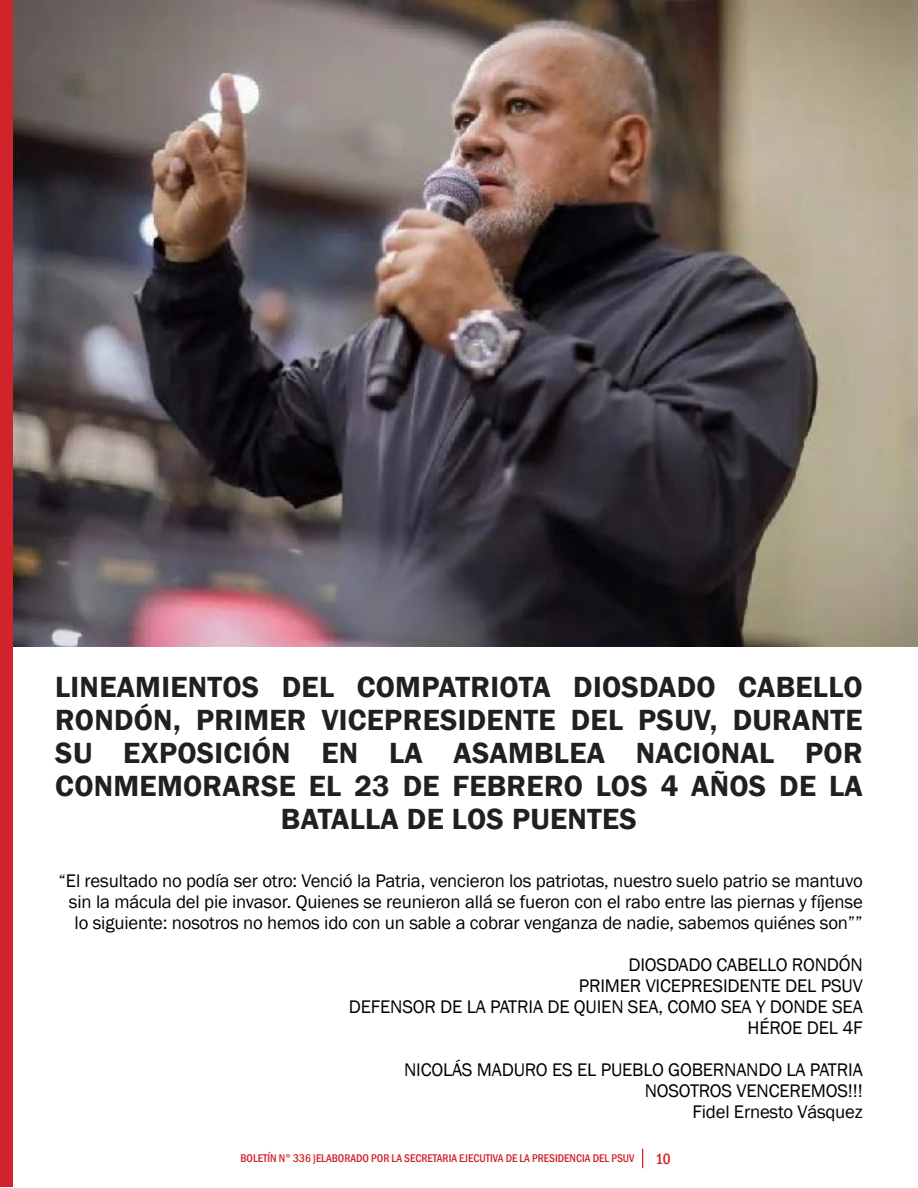
<style>
.page{position:relative;width:918px;height:1188px;background:#fff}
.page>*{position:absolute;margin:0;border:0;box-sizing:border-box;transform-origin:0 0}
.Estilo_de_párrafo_1{font:600 30px/33px "Franklin Gothic";letter-spacing:.01em;color:#231f20;text-align:center}
.t1{font:18.75px/21px "Franklin Gothic";letter-spacing:-.01em;color:#000;text-align:right}
.t2{font:500 condensed 15.3px "Franklin Gothic";color:#d1232a}
.t3{font:500 condensed 11.55px "Franklin Gothic";color:#d1232a}
</style>
<div class="page">
<svg style="left:642px;top:1149px;width:1px;height:19px"></svg>
<img style="left:13px;top:0;width:905px;height:646px">
<div style="left:0;top:0;width:13px;height:1187px;background:#d1232a"></div>
<p class="Estilo_de_párrafo_1" style="left:55px;top:671px;width:809px">LINEAMIENTOS DEL COMPATRIOTA DIOSDADO CABELLO RONDÓN, PRIMER VICEPRESIDENTE DEL PSUV, DURANTE SU EXPOSICIÓN EN LA ASAMBLEA NACIONAL POR CONMEMORARSE EL 23 DE FEBRERO LOS 4 AÑOS DE LA BATALLA DE LOS PUENTES</p>
<p class="t1" style="left:59px;top:871px;width:806px">“El resultado no podía ser otro: Venció la Patria, vencieron los patriotas, nuestro suelo patrio se mantuvo sin la mácula del pie invasor. Quienes se reunieron allá se fueron con el rabo entre las piernas y fíjense lo siguiente: nosotros no hemos ido con un sable a cobrar venganza de nadie, sabemos quiénes son””</p>
<p class="t1" style="left:628px;top:955px;width:236px">DIOSDADO CABELLO RONDÓN</p>
<p class="t1" style="left:579px;top:976px;width:286px">PRIMER VICEPRESIDENTE DEL PSUV</p>
<p class="t1" style="left:349px;top:997px;width:515px">DEFENSOR DE LA PATRIA DE QUIEN SEA, COMO SEA Y DONDE SEA</p>
<p class="t1" style="left:748px;top:1018px;width:117px">HÉROE DEL 4F</p>
<p class="t1" style="left:404px;top:1060px;width:460px">NICOLÁS MADURO ES EL PUEBLO GOBERNANDO LA PATRIA</p>
<p class="t1" style="left:645px;top:1081px;width:220px">NOSOTROS VENCEREMOS!!!</p>
<p class="t1" style="left:692px;top:1102px;width:172px">Fidel Ernesto Vásquez</p>
<p class="t3" style="left:240px;top:1150px;width:396px">BOLETÍN N° 336 }ELABORADO POR LA SECRETARIA EJECUTIVA DE LA PRESIDENCIA DEL PSUV</p>
<p class="t2" style="left:655px;top:1149px;width:17px">10</p>
</div>
